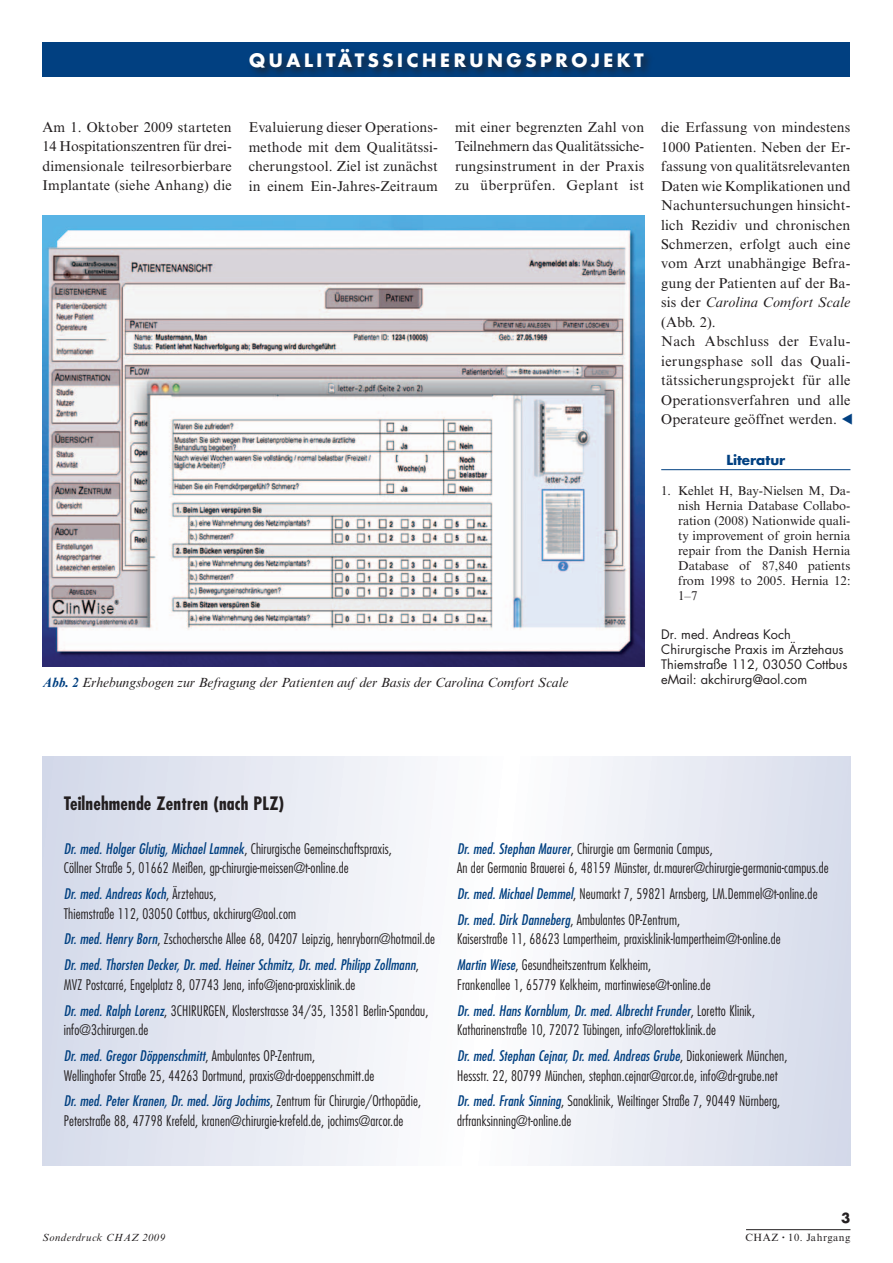
<style>
.page{position:relative;width:893px;height:1263px;background:#fff}
.page>*{position:absolute;margin:0;border:0;box-sizing:border-box;transform-origin:0 0}
.t1{font:700 condensed 18px "Futura Std";letter-spacing:.01em;color:#231f20}
.t2{font:700 18px "Futura Std";color:#fff}
.t3{font:300 condensed 14.25px/26px "Futura Std";letter-spacing:.01em;color:#231f20}
.t4{font:14.25px/19.5px "Times New Roman MT Std";letter-spacing:.01em;color:#231f20;text-align:justify}
.t5{font:italic condensed 14.25px/26px "Futura Std";letter-spacing:.01em;color:#014081}
.t6{font:italic 13.5px "Times New Roman MT Std";color:#231f20}
.t7{font:700 13.5px "Futura Std";color:#014081}
.t8{font:700 13.5px "Futura Std";color:#231f20}
.t9{font:12.75px/15px "Times New Roman MT Std";color:#231f20;text-align:justify}
.t10{font:12.75px/15px "Futura Std";color:#231f20}
.t11{font:italic 10.5px "Times New Roman MT Std";letter-spacing:.05em;color:#231f20}
.t12{font:10.5px "Times New Roman MT Std";letter-spacing:.05em;color:#231f20}
.s1{font-style:italic}
.s2{font-family:"European Pi Three";color:#014081}
.s3{font-weight:700;color:#014081}
.s4{font-weight:400;font-style:italic;color:#014081}
.s5{font-weight:300;font-style:normal;color:#231f20}
.s6{font-size:7.5px}
</style>
<div class="page">
<div style="left:43px;top:43px;width:807px;height:34px;background:#014081"></div>
<hr style="left:746px;top:1229px;width:104px;height:1px;background:#231f20">
<div style="left:247px;top:46px;width:408px;height:32px;background:#231f20;opacity:.75"></div>
<img style="left:43px;top:215px;width:601px;height:451px">
<svg style="left:43px;top:756px;width:807px;height:410px"></svg>
<hr style="left:661px;top:469px;width:189px;height:1px;background:#014081">
<p class="t2" style="left:249px;top:48px;width:34px">QUALIT</p>
<p class="t2" style="left:338px;top:48px;width:33px">ÄTSSICHERUNGSPR</p>
<p class="t2" style="left:571px;top:48px;width:46px">OJEKT</p>
<p class="t4" style="left:43px;top:117px;width:191px">Am 1. Oktober 2009 starteten 14 Hospitationszentren für drei&shy;dimensionale teilresorbierbare Implantate (siehe Anhang) die</p>
<p class="t4" style="left:249px;top:117px;width:191px">Evaluierung dieser Operations&shy;methode mit dem Qualitätssi&shy;cherungstool. Ziel ist zunächst in einem Ein-Jahres-Zeitraum</p>
<p class="t4" style="left:455px;top:117px;width:191px">mit einer begrenzten Zahl von Teilnehmern das Qualitätssiche&shy;rungsinstrument in der Praxis zu überprüfen. Geplant ist</p>
<p class="t4" style="left:661px;top:117px;width:193px;text-align:left">die Erfassung von mindestens<br>1000 Patienten. Neben der Er&shy;fassung von qualitätsrelevanten<br>Daten wie Komplikationen und<br>Nachuntersuchungen hinsicht&shy;lich Rezidiv und chronischen<br>Schmerzen, erfolgt auch eine vom Arzt unabhängige Befra&shy;gung der Patienten auf der Ba&shy;sis der <span class="s1">Carolina Comfort Scale </span>(Abb. 2).<br>Nach Abschluss der Evalu&shy;ierungsphase soll das Quali&shy;tätssicherungsprojekt für alle<br>Operationsverfahren und alle<br>Operateure geöffnet werden. <span class="s2">F</span></p>
<p class="t7" style="left:726px;top:451px;width:61px">LITERATUR</p>
<p class="t9" style="left:678px;top:483px;width:174px;text-indent:-17px">1. Kehlet H, Bay-Nielsen M, Da&shy;nish Hernia Database Collabo&shy;ration (2008) Nationwide quali&shy;ty improvement of groin hernia repair from the Danish Hernia Database of 87,840 patients from 1998 to 2005. Hernia 12:<br>1–7</p>
<p class="t10" style="left:661px;top:627px;width:188px">Dr. med. Andreas Koch<br>Chirurgische Praxis im Ärztehaus<br>Thiemstraße 112, 03050 Cottbus eMail: akchirurg@aol.com</p>
<p class="t6" style="left:43px;top:674px;width:527px"><span class="s3">Abb. 2</span> Erhebungsbogen zur Befragung der Patienten auf der Basis der Carolina Comfort Scale</p>
<p class="t1" style="left:64px;top:792px;width:222px">Teilnehmende Zentren (nach PLZ)</p>
<p class="t3" style="left:64px;top:839px;width:329px;line-height:19.5px"><span class="s4">Dr. med. Holger Glutig, Michael Lamnek</span>, Chirurgische Gemeinschaftspraxis,<br>Cöllner Straße 5, 01662 Meißen, gp-chirurgie-meissen@t-online.de</p>
<p class="t3" style="left:64px;top:884px;width:234px;line-height:19.5px"><span class="s4">Dr. med. Andreas Koch</span>, Ärztehaus,<br>Thiemstraße 112, 03050 Cottbus, akchirurg@aol.com</p>
<p class="t5" style="left:64px;top:926px;width:373px">Dr. med. Henry Born<span class="s5">, Zschochersche Allee 68, 04207 Leipzig, henryborn@hotmail.de<br></span>Dr. med. Thorsten Decker, Dr. med. Heiner Schmitz, Dr. med. Philipp Zollmann<span class="s5">,</span></p>
<p class="t3" style="left:64px;top:971px;width:366px">MVZ Postcarré, Engelplatz 8, 07743 Jena, info@jena-praxisklinik.de<br><span class="s4">Dr. med. Ralph Lorenz</span>, 3CHIRURGEN, Klosterstrasse 34/35, 13581 Berlin-Spandau,</p>
<p class="t3" style="left:64px;top:1017px;width:253px">info@3chirurgen.de<br><span class="s4">Dr. med. Gregor Döppenschmitt</span>, Ambulantes OP-Zentrum,</p>
<p class="t3" style="left:64px;top:1062px;width:359px">Wellinghofer Straße 25, 44263 Dortmund, praxis@dr-doeppenschmitt.de<br><span class="s4">Dr. med. Peter Kranen, Dr. med. Jörg Jochims</span>, Zentrum für Chirurgie/Orthopädie,</p>
<p class="t3" style="left:64px;top:1108px;width:341px">Peterstraße 88, 47798 Krefeld, kranen@chirurgie-krefeld.de, jochims@arcor.de</p>
<p class="t3" style="left:457px;top:839px;width:373px;line-height:19.5px"><span class="s4">Dr. med. Stephan Maurer</span>, Chirurgie am Germania Campus,<br>An der Germania Brauerei 6, 48159 Münster, dr.maurer@chirurgie-germania-campus.de</p>
<p class="t3" style="left:457px;top:881px;width:362px"><span class="s4">Dr. med. Michael Demmel</span>, Neumarkt 7, 59821 Arnsberg, LM.Demmel@t-online.de<br><span class="s4">Dr. med. Dirk Danneberg</span>, Ambulantes OP-Zentrum,</p>
<p class="t3" style="left:457px;top:926px;width:325px">Kaiserstraße 11, 68623 Lampertheim, praxisklinik-lampertheim@t-online.de<br><span class="s4">Martin Wiese</span>, Gesundheitszentrum Kelkheim,</p>
<p class="t3" style="left:457px;top:971px;width:299px">Frankenallee 1, 65779 Kelkheim, martinwiese@t-online.de<br><span class="s4">Dr. med. Hans Kornblum, Dr. med. Albrecht Frunder</span>, Loretto Klinik,</p>
<p class="t3" style="left:457px;top:1017px;width:332px">Katharinenstraße 10, 72072 Tübingen, info@lorettoklinik.de<br><span class="s4">Dr. med. Stephan Cejnar, Dr. med. Andreas Grube</span>, Diakoniewerk München,</p>
<p class="t3" style="left:457px;top:1062px;width:325px">Hessstr. 22, 80799 München, stephan.cejnar@arcor.de, info@dr-grube.net<br><span class="s4">Dr. med. Frank Sinning</span>, Sanaklinik, Weiltinger Straße 7, 90449 Nürnberg,</p>
<p class="t3" style="left:457px;top:1108px;width:116px">drfranksinning@t-online.de</p>
<p class="t11" style="left:43px;top:1232px;width:124px">Sonderdruck CHAZ 2009</p>
<p class="t8" style="left:841px;top:1209px;width:11px">3</p>
<p class="t12" style="left:745px;top:1231px;width:106px">CHAZ <span class="s6">•</span> 10. Jahrgang</p>
</div>
